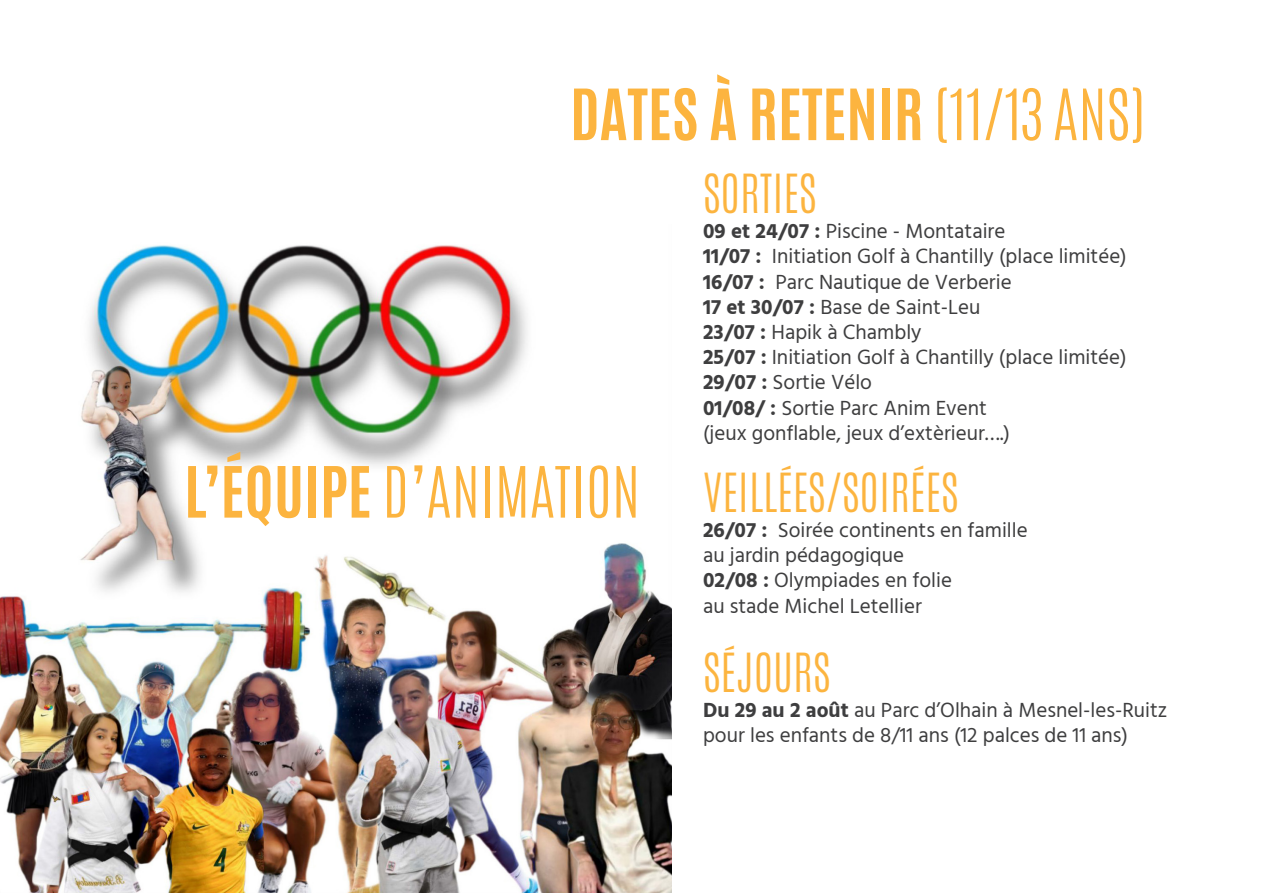
<style>
.page{position:relative;width:1263px;height:893px;background:#fff}
.page>*{position:absolute;margin:0;border:0;box-sizing:border-box;transform-origin:0 0}
.t1{font:700 60px "Antonio";color:#fcb43f}
.t2{font:300 60px "Antonio";color:#fcb43f}
.t3{font:300 45px "Antonio";color:#fcb43f}
.t4{font:21px "Hind";color:#3e3e3f}
.s1{font-weight:300}
.s2{font-weight:700}
</style>
<div class="page">
<img style="left:0;top:245px;width:671px;height:648px">
<p class="t1" style="left:570px;top:69px;width:576px">DATES À RETENIR <span class="s1">(11/13 ANS)</span></p>
<p class="t3" style="left:703px;top:161px;width:115px">SORTIES</p>
<p class="t4" style="left:703px;top:217px;width:304px"><span class="s2">09 et 24/07 :</span> Piscine - Montataire</p>
<p class="t4" style="left:703px;top:242px;width:425px"><span class="s2">11/07 :</span> Initiation Golf à Chantilly (place limitée)</p>
<p class="t4" style="left:703px;top:268px;width:310px"><span class="s2">16/07 :</span> Parc Nautique de Verberie</p>
<p class="t4" style="left:703px;top:293px;width:279px"><span class="s2">17 et 30/07 :</span> Base de Saint-Leu</p>
<p class="t4" style="left:703px;top:318px;width:220px"><span class="s2">23/07 :</span> Hapik à Chambly</p>
<p class="t4" style="left:703px;top:343px;width:425px"><span class="s2">25/07 :</span> Initiation Golf à Chantilly (place limitée)</p>
<p class="t4" style="left:703px;top:368px;width:170px"><span class="s2">29/07 :</span> Sortie Vélo</p>
<p class="t4" style="left:703px;top:394px;width:285px"><span class="s2">01/08/ :</span> Sortie Parc Anim Event</p>
<p class="t4" style="left:703px;top:419px;width:308px">(jeux gonflable, jeux d’extèrieur….)</p>
<p class="t3" style="left:703px;top:460px;width:257px">VEILLÉES/SOIRÉES</p>
<p class="t4" style="left:703px;top:516px;width:326px"><span class="s2">26/07 :</span> Soirée continents en famille</p>
<p class="t4" style="left:703px;top:541px;width:203px">au jardin pédagogique</p>
<p class="t4" style="left:703px;top:566px;width:250px"><span class="s2">02/08 :</span> Olympiades en folie</p>
<p class="t4" style="left:703px;top:592px;width:220px">au stade Michel Letellier</p>
<p class="t3" style="left:703px;top:640px;width:129px">SÉJOURS</p>
<p class="t4" style="left:703px;top:696px;width:466px"><span class="s2">Du 29 au 2 août</span> au Parc d’Olhain à Mesnel-les-Ruitz</p>
<p class="t4" style="left:703px;top:721px;width:426px">pour les enfants de 8/11 ans (12 palces de 11 ans)</p>
<p class="t2" style="left:184px;top:449px;width:457px"><span class="s2">L’ÉQUIPE</span> D’ANIMATION</p>
</div>
